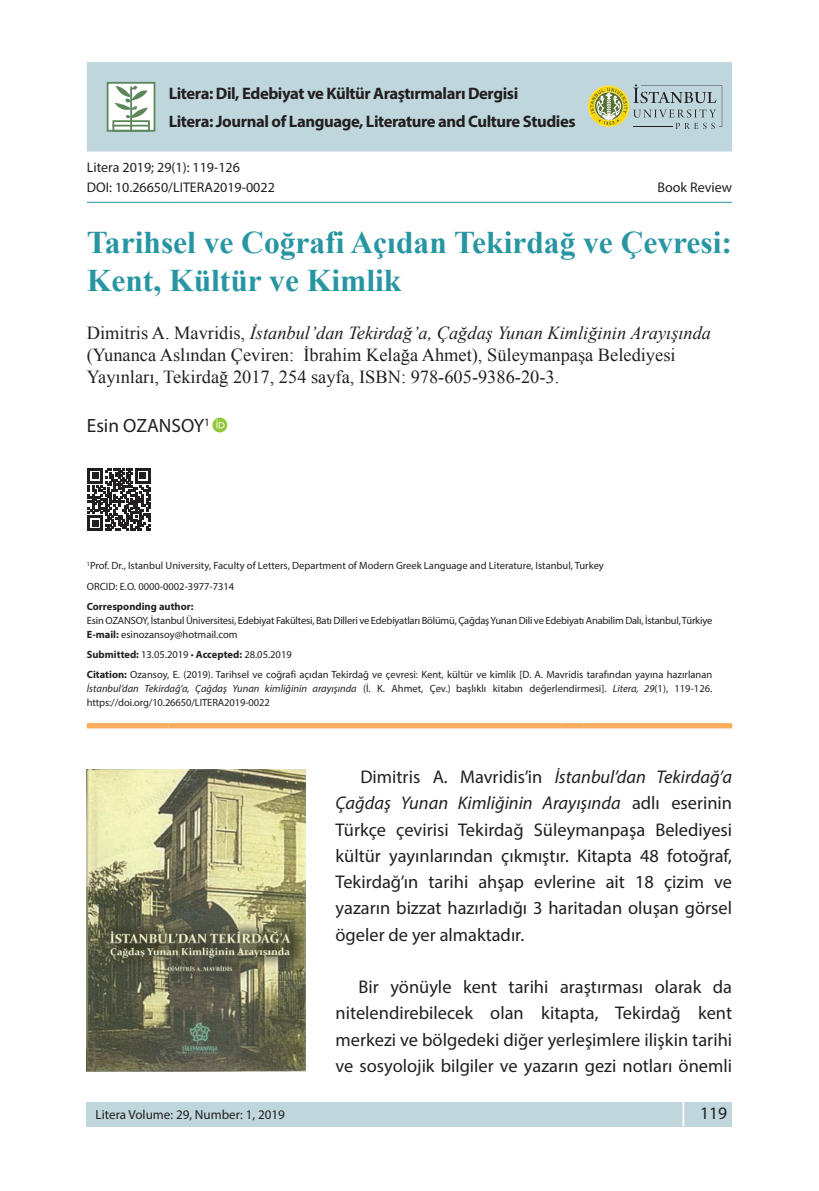
<style>
.page{position:relative;width:819px;height:1191px;background:#fff}
.page>*{position:absolute;margin:0;border:0;box-sizing:border-box;transform-origin:0 0}
.t1{font:700 31.5px/37.8px "Times New Roman";color:#2896a2}
.t2{font:19.25px "Myriad Pro";color:#231f20}
.t3{font:18.38px/26.2px "Myriad Pro";color:#231f20;text-align:justify}
.t4{font:18.38px/22.1px "Times New Roman";color:#231f20}
.t5{font:17.5px "Myriad Pro";color:#231f20}
.t6{font:700 16.62px/28px "Myriad Pro";letter-spacing:-.025em;color:#231f20}
.t7{font:14px/20.5px "Myriad Pro";color:#231f20}
.t8{font:13.12px "Myriad Pro";color:#231f20}
.t9{font:10.5px/20.1px "Myriad Pro";color:#231f20}
.t10{font:10.5px/14px "Myriad Pro";letter-spacing:-.02em;color:#231f20}
.t11{font:700 10.5px "Myriad Pro";color:#231f20}
.s1{font-style:italic}
.s2{font-weight:700}
</style>
<div class="page">
<div style="left:87px;top:1101px;width:645px;height:25px;background:#bfd7dc"></div>
<hr style="left:682px;top:1101px;width:2px;height:25px;background:#fff">
<div style="left:87px;top:62px;width:645px;height:89px;background:#bfd7dc"></div>
<hr style="left:87px;top:202px;width:82px;height:1px;background:#2896a2">
<hr style="left:169px;top:202px;width:392px;height:1px;background:#2896a2">
<svg style="left:561px;top:202px;width:22px;height:1px"></svg>
<hr style="left:583px;top:202px;width:149px;height:1px;background:#2896a2">
<div style="left:87px;top:723px;width:82px;height:5px;background:#faac5a"></div>
<div style="left:169px;top:723px;width:392px;height:5px;background:#faac5a"></div>
<div style="left:561px;top:723px;width:22px;height:5px;background:#faac5a"></div>
<div style="left:583px;top:723px;width:149px;height:5px;background:#faac5a"></div>
<div style="left:107px;top:82px;width:48px;height:50px;background:#fff;border:2px solid #5d875a"></div>
<div style="left:112px;top:120px;width:38px;height:12px;border:2px solid #5d875a"></div>
<hr style="left:112px;top:125px;width:37px;height:2px;background:#5d875a">
<svg style="left:115px;top:86px;width:33px;height:32px"></svg>
<hr style="left:130px;top:86px;width:2px;height:46px;background:#5d875a">
<svg style="left:588px;top:84px;width:134px;height:45px;background:#b2c0ab"></svg>
<svg style="left:212px;top:417px;width:15px;height:15px"></svg>
<svg style="left:216px;top:420px;width:8px;height:8px"></svg>
<svg style="left:88px;top:468px;width:62px;height:62px"></svg>
<img style="left:87px;top:769px;width:219px;height:302px">
<h3 class="t6" style="left:169px;top:79px;width:408px">Litera: Dil, Edebiyat ve Kültür Araştırmaları Dergisi<br>Litera: Journal of Language, Literature and Culture Studies</h3>
<h3 class="t7" style="left:87px;top:157px;width:189px">Litera 2019; 29(1): 119-126<br>DOI: 10.26650/LITERA2019-0022</h3>
<h3 class="t7" style="left:657px;top:177px;width:76px">Book Review</h3>
<h1 class="t1" style="left:87px;top:223px;width:646px">Tarihsel ve Coğrafi Açıdan Tekirdağ ve Çevresi:<br>Kent, Kültür ve Kimlik</h1>
<h3 class="t4" style="left:87px;top:321px;width:625px">Dimitris A. Mavridis, <span class="s1">İstanbul’dan Tekirdağ’a, Çağdaş Yunan Kimliğinin Arayışında </span>(Yunanca Aslından Çeviren: İbrahim Kelağa Ahmet), Süleymanpaşa Belediyesi<br>Yayınları, Tekirdağ 2017, 254 sayfa, ISBN: 978-605-9386-20-3.</h3>
<h2 class="t2" style="left:87px;top:414px;width:125px">Esin OZANSOY<sup>1</sup></h2>
<p class="t9" style="left:87px;top:555px;width:518px"><sup>1</sup>Prof. Dr., Istanbul University, Faculty of Letters, Department of Modern Greek Language and Literature, Istanbul, Turkey<br>ORCID: E.O. 0000-0002-3977-7314</p>
<p class="t11" style="left:87px;top:599px;width:108px">Corresponding author:</p>
<p class="t10" style="left:87px;top:613px;width:627px">Esin OZANSOY, İstanbul Üniversitesi, Edebiyat Fakültesi, Batı Dilleri ve Edebiyatları Bölümü, Çağdaş Yunan Dili ve Edebiyatı Anabilim Dalı, İstanbul, Türkiye<br><span class="s2">E-mail:</span> esinozansoy@hotmail.com</p>
<p class="t9" style="left:87px;top:644px;width:627px"><span class="s2">Submitted:</span> 13.05.2019 • <span class="s2">Accepted:</span> 28.05.2019<br><span class="s2">Citation:</span> Ozansoy, E. (2019). Tarihsel ve coğrafi açıdan Tekirdağ ve çevresi: Kent, kültür ve kimlik [D. A. Mavridis tarafından yayına hazırlanan</p>
<p class="t9" style="left:87px;top:681px;width:627px;line-height:14px"><span class="s1">İstanbul’dan Tekirdağ’a, Çağdaş Yunan kimliğinin arayışında</span> (İ. K. Ahmet, Çev.) başlıklı kitabın değerlendirmesi]. <span class="s1">Litera, 29</span>(1), 119-126. https://doi.org/10.26650/LITERA2019-0022</p>
<p class="t3" style="left:335px;top:763px;width:398px;text-indent:25px">Dimitris A. Mavridis’in <span class="s1">İstanbul’dan Tekirdağ’a Çağdaş Yunan Kimliğinin Arayışında</span> adlı eserinin Türkçe çevirisi Tekirdağ Süleymanpaşa Belediyesi kültür yayınlarından çıkmıştır. Kitapta 48 fotoğraf, Tekirdağ’ın tarihi ahşap evlerine ait 18 çizim ve yazarın bizzat hazırladığı 3 haritadan oluşan görsel ögeler de yer almaktadır.</p>
<h3 class="t3" style="left:335px;top:973px;width:398px;text-indent:23px">Bir yönüyle kent tarihi araştırması olarak da nitelendirebilecek olan kitapta, Tekirdağ kent merkezi ve bölgedeki diğer yerleşimlere ilişkin tarihi ve sosyolojik bilgiler ve yazarın gezi notları önemli</h3>
<p class="t8" style="left:95px;top:1106px;width:191px">Litera Volume: 29, Number: 1, 2019</p>
<h3 class="t5" style="left:700px;top:1102px;width:28px">119</h3>
</div>
